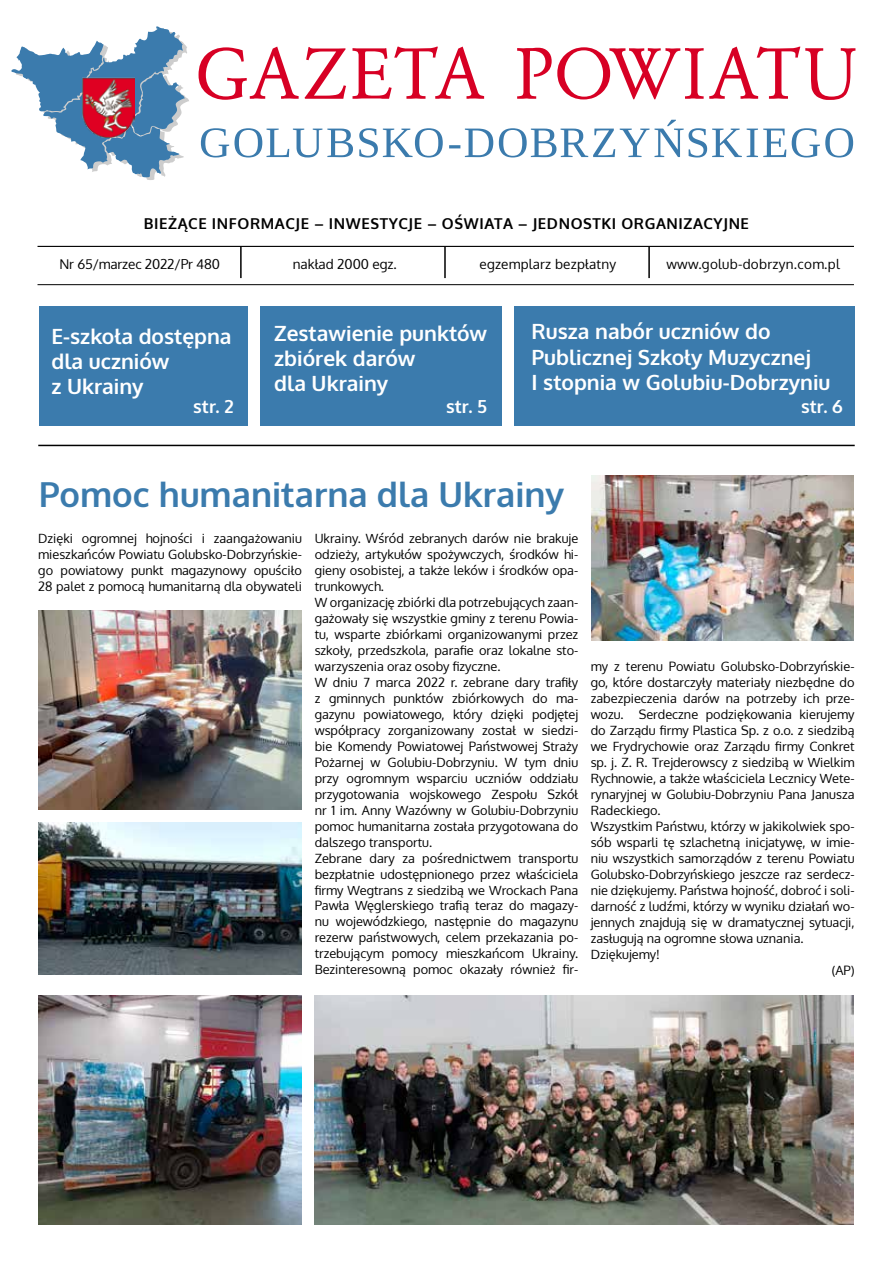
<style>
.page{position:relative;width:893px;height:1263px;background:#fff}
.page>*{position:absolute;margin:0;border:0;box-sizing:border-box;transform-origin:0 0}
.t1{font:700 34.5px "Oxygen";color:#3b7bad}
.t2{font:700 21px/25.2px "Oxygen";color:#fff}
.t3{font:700 18px "Oxygen";color:#fff}
.t4{font:700 15px "Oxygen";letter-spacing:.04em;color:#000}
.t5{font:13.5px "Oxygen";letter-spacing:.015em;color:#000}
.t6{font:13.5px "Oxygen";letter-spacing:-.01em;color:#000}
.t7{font:12.75px/16px "Oxygen";color:#000;text-align:justify}
</style>
<div class="page">
<svg style="left:199px;top:47px;width:656px;height:53px"></svg>
<svg style="left:201px;top:120px;width:652px;height:37px"></svg>
<hr style="left:38px;top:246px;width:816px;height:1px;background:#000">
<hr style="left:38px;top:284px;width:816px;height:1px;background:#000">
<hr style="left:240px;top:246px;width:2px;height:32px;background:#000">
<hr style="left:444px;top:246px;width:2px;height:32px;background:#000">
<hr style="left:648px;top:246px;width:2px;height:32px;background:#000">
<svg style="left:11px;top:26px;width:178px;height:154px"></svg>
<img style="left:83px;top:78px;width:51px;height:60px">
<hr style="left:38px;top:445px;width:817px;height:1px;background:#000">
<div style="left:39px;top:306px;width:208px;height:119px;background:#3b7bad"></div>
<div style="left:260px;top:306px;width:241px;height:119px;background:#3b7bad"></div>
<div style="left:514px;top:306px;width:341px;height:119px;background:#3b7bad"></div>
<img style="left:38px;top:823px;width:264px;height:151px">
<img style="left:591px;top:475px;width:263px;height:165px">
<img style="left:39px;top:610px;width:263px;height:199px">
<img style="left:38px;top:995px;width:264px;height:230px">
<img style="left:315px;top:995px;width:538px;height:230px">
<p class="t4" style="left:144px;top:214px;width:607px">BIEŻĄCE INFORMACJE – INWESTYCJE – OŚWIATA – JEDNOSTKI ORGANIZACYJNE</p>
<p class="t6" style="left:59px;top:255px;width:162px">Nr 65/marzec 2022/Pr 480</p>
<p class="t5" style="left:293px;top:255px;width:106px">nakład 2000 egz.</p>
<p class="t5" style="left:479px;top:255px;width:138px">egzemplarz bezpłatny</p>
<p class="t5" style="left:666px;top:255px;width:175px">www.golub‑dobrzyn.com.pl</p>
<h2 class="t2" style="left:51px;top:324px;width:182px">E-szkoła dostępna dla uczniów<br>z Ukrainy</h2>
<h2 class="t2" style="left:274px;top:321px;width:214px">Zestawienie punktów zbiórek darów<br>dla Ukrainy</h2>
<h3 class="t3" style="left:193px;top:395px;width:42px">str. 2</h3>
<h3 class="t3" style="left:446px;top:395px;width:43px">str. 5</h3>
<h2 class="t2" style="left:531px;top:320px;width:301px">Rusza nabór uczniów do<br>Publicznej Szkoły Muzycznej<br>I stopnia w Golubiu-Dobrzyniu</h2>
<h3 class="t3" style="left:801px;top:395px;width:43px">str. 6</h3>
<h1 class="t1" style="left:39px;top:472px;width:527px">Pomoc humanitarna dla Ukrainy</h1>
<p class="t7" style="left:315px;top:530px;width:265px;text-align:left">Ukrainy. Wśród zebranych darów nie brakuje odzieży, artykułów spożywczych, środków hi‑ gieny osobistej, a także leków i środków opa‑ trunkowych.<br>W organizację zbiórki dla potrzebujących zaan‑ gażowały się wszystkie gminy z terenu Powia‑ tu, wsparte zbiórkami organizowanymi przez szkoły, przedszkola, parafie oraz lokalne sto‑ warzyszenia oraz osoby fizyczne.<br>W dniu 7 marca 2022 r. zebrane dary trafiły z gminnych punktów zbiórkowych do ma‑ gazynu powiatowego, który dzięki podjętej współpracy zorganizowany został w siedzi‑ bie Komendy Powiatowej Państwowej Straży Pożarnej w Golubiu-Dobrzyniu. W tym dniu przy ogromnym wsparciu uczniów oddziału przygotowania wojskowego Zespołu Szkół nr 1 im. Anny Wazówny w Golubiu-Dobrzyniu pomoc humanitarna została przygotowana do dalszego transportu.<br>Zebrane dary za pośrednictwem transportu bezpłatnie udostępnionego przez właściciela firmy Wegtrans z siedzibą we Wrockach Pana Pawła Węglerskiego trafią teraz do magazy‑ nu wojewódzkiego, następnie do magazynu rezerw państwowych, celem przekazania po‑ trzebującym pomocy mieszkańcom Ukrainy.<br>Bezinteresowną pomoc okazały również fir‑</p>
<p class="t7" style="left:38px;top:530px;width:265px">Dzięki ogromnej hojności i zaangażowaniu mieszkańców Powiatu Golubsko-Dobrzyńskie‑ go powiatowy punkt magazynowy opuściło 28 palet z pomocą humanitarną dla obywateli</p>
<p class="t7" style="left:591px;top:659px;width:265px">my z terenu Powiatu Golubsko-Dobrzyńskie‑</p>
<p class="t7" style="left:591px;top:675px;width:265px">go, które dostarczyły materiały niezbędne do</p>
<p class="t7" style="left:591px;top:690px;width:265px">zabezpieczenia darów na potrzeby ich prze‑</p>
<p class="t7" style="left:591px;top:706px;width:265px">wozu. Serdeczne podziękowania kierujemy</p>
<p class="t7" style="left:591px;top:722px;width:265px">do Zarządu firmy Plastica Sp. z o.o. z siedzibą</p>
<p class="t7" style="left:591px;top:738px;width:265px">we Frydrychowie oraz Zarządu firmy Conkret</p>
<p class="t7" style="left:591px;top:754px;width:265px">sp. j. Z. R. Trejderowscy z siedzibą w Wielkim</p>
<p class="t7" style="left:591px;top:770px;width:265px">Rychnowie, a także właściciela Lecznicy Wete‑</p>
<p class="t7" style="left:591px;top:786px;width:265px">rynaryjnej w Golubiu-Dobrzyniu Pana Janusza</p>
<p class="t7" style="left:591px;top:802px;width:71px">Radeckiego.</p>
<p class="t7" style="left:591px;top:818px;width:265px">Wszystkim Państwu, którzy w jakikolwiek spo‑</p>
<p class="t7" style="left:591px;top:834px;width:265px">sób wsparli tę szlachetną inicjatywę, w imie‑</p>
<p class="t7" style="left:591px;top:850px;width:265px">niu wszystkich samorządów z terenu Powiatu</p>
<p class="t7" style="left:591px;top:866px;width:265px">Golubsko-Dobrzyńskiego jeszcze raz serdecz‑</p>
<p class="t7" style="left:591px;top:882px;width:265px">nie dziękujemy. Państwa hojność, dobroć i soli‑</p>
<p class="t7" style="left:591px;top:898px;width:265px">darność z ludźmi, którzy w wyniku działań wo‑</p>
<p class="t7" style="left:591px;top:914px;width:265px">jennych znajdują się w dramatycznej sytuacji,</p>
<p class="t7" style="left:591px;top:930px;width:214px">zasługują na ogromne słowa uznania.</p>
<p class="t7" style="left:591px;top:946px;width:71px">Dziękujemy!</p>
<p class="t7" style="left:832px;top:962px;width:24px">(AP)</p>
</div>
